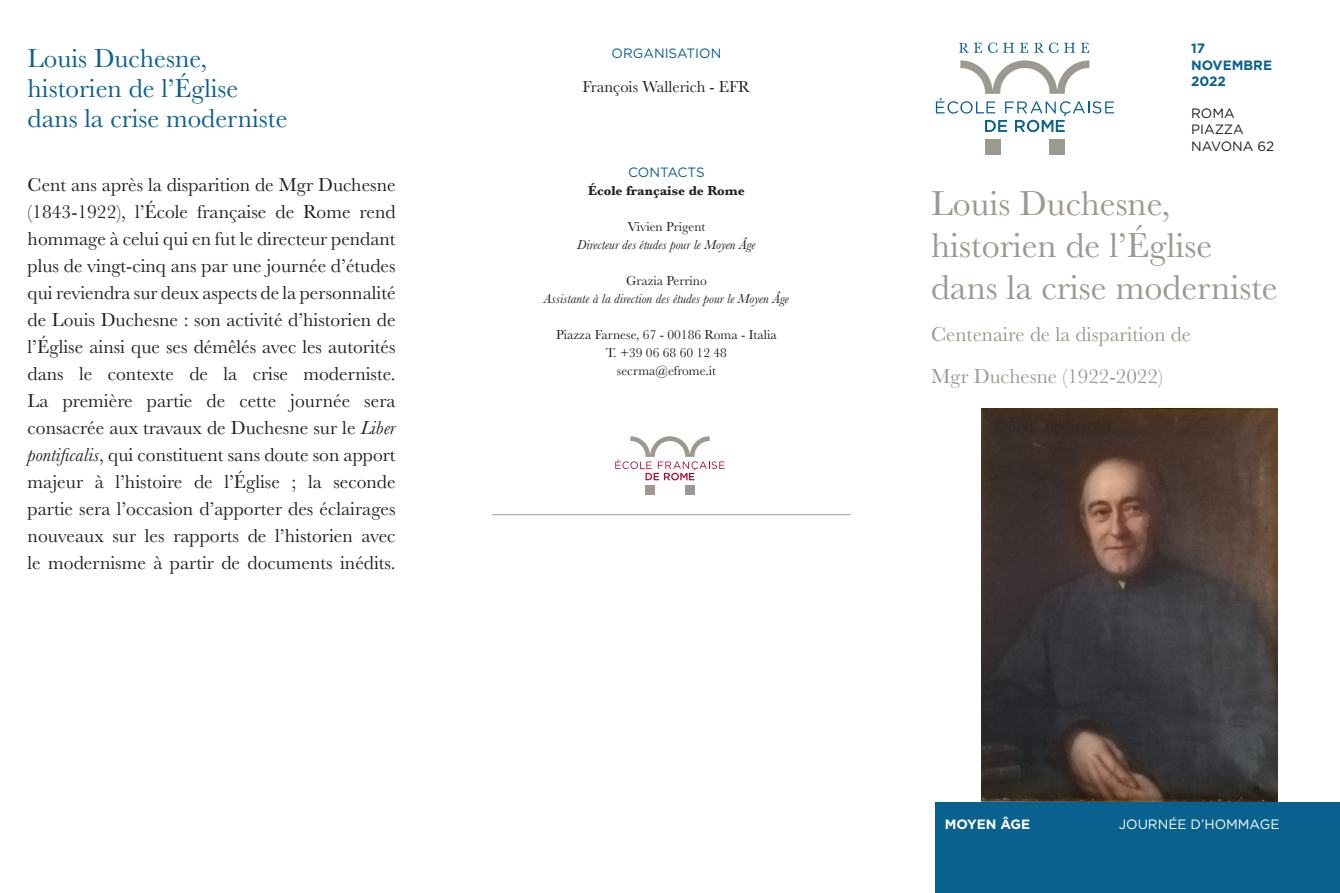
<style>
.page{position:relative;width:1340px;height:893px;background:#fff}
.page>*{position:absolute;margin:0;border:0;box-sizing:border-box;transform-origin:0 0}
.t1{font:36px "Baskerville";color:#9d9890}
.t2{font:27px "Baskerville";color:#096190}
.t3{font:21px "Baskerville";color:#9d9890}
.t4{font:19.5px/27px "Baskerville";color:#231f20;text-align:justify}
.t5{font:16.5px "Baskerville";color:#231f20}
.t6{font:13.5px "Baskerville";color:#231f20}
.t7{font:italic 13.5px "Baskerville";color:#231f20}
.t8{font:13.5px "Gotham";color:#096190}
.t9{font:700 13.5px "Baskerville";color:#231f20}
.t10{font:13.5px "Gotham";color:#231f20}
.t11{font:13.5px "Gotham";color:#fff}
.t12{font:700 13.5px "Gotham";color:#096190}
.t13{font:700 13.5px "Gotham";color:#fff}
.s1{font-style:italic}
</style>
<div class="page">
<img style="left:981px;top:408px;width:296px;height:395px">
<div style="left:935px;top:803px;width:404px;height:90px;background:#096190"></div>
<svg style="left:959px;top:43px;width:38px;height:10px"></svg>
<svg style="left:1003px;top:43px;width:11px;height:10px"></svg>
<svg style="left:1020px;top:43px;width:8px;height:10px"></svg>
<svg style="left:1034px;top:43px;width:24px;height:10px"></svg>
<svg style="left:1064px;top:43px;width:25px;height:10px"></svg>
<div style="left:985px;top:140px;width:15px;height:15px;background:#9d9890"></div>
<div style="left:1049px;top:140px;width:15px;height:15px;background:#9d9890"></div>
<svg style="left:935px;top:60px;width:178px;height:72px"></svg>
<hr style="left:492px;top:514px;width:358px;height:1px;background:#9d9890">
<div style="left:645px;top:485px;width:10px;height:9px;background:#9d9890"></div>
<div style="left:685px;top:485px;width:9px;height:9px;background:#9d9890"></div>
<svg style="left:615px;top:436px;width:109px;height:44px"></svg>
<p class="t2" style="left:28px;top:41px;width:181px">Louis Duchesne,</p>
<p class="t2" style="left:28px;top:71px;width:212px">historien de l’Église</p>
<p class="t2" style="left:28px;top:101px;width:261px">dans la crise moderniste</p>
<p class="t4" style="left:28px;top:171px;width:369px">Cent ans après la disparition de Mgr Duchesne (1843-1922), l’École française de Rome rend hommage à celui qui en fut le directeur pendant plus de vingt-cinq ans par une journée d’études qui reviendra sur deux aspects de la personnalité de Louis Duchesne : son activité d’historien de l’Église ainsi que ses démêlés avec les autorités dans le contexte de la crise moderniste.</p>
<p class="t4" style="left:28px;top:387px;width:369px">La première partie de cette journée sera consacrée aux travaux de Duchesne sur le <span class="s1">Liber pontificalis</span>, qui constituent sans doute son apport majeur à l’histoire de l’Église ; la seconde partie sera l’occasion d’apporter des éclairages nouveaux sur les rapports de l’historien avec le modernisme à partir de documents inédits.</p>
<p class="t8" style="left:611px;top:44px;width:111px">ORGANISATION</p>
<p class="t5" style="left:582px;top:76px;width:169px">François Wallerich - EFR</p>
<p class="t8" style="left:628px;top:164px;width:78px">CONTACTS</p>
<p class="t9" style="left:588px;top:181px;width:158px">École française de Rome</p>
<p class="t6" style="left:627px;top:218px;width:79px">Vivien Prigent</p>
<p class="t7" style="left:577px;top:236px;width:180px">Directeur des études pour le Moyen Âge</p>
<p class="t6" style="left:626px;top:272px;width:82px">Grazia Perrino</p>
<p class="t7" style="left:544px;top:290px;width:247px">Assistante à la direction des études pour le Moyen Âge</p>
<p class="t6" style="left:556px;top:326px;width:222px">Piazza Farnese, 67 - 00186 Roma - Italia</p>
<p class="t6" style="left:606px;top:344px;width:123px">T. +39 06 68 60 12 48</p>
<p class="t6" style="left:617px;top:362px;width:101px">secrma@efrome.it</p>
<p class="t12" style="left:1191px;top:40px;width:16px">17</p>
<p class="t12" style="left:1191px;top:56px;width:82px">NOVEMBRE</p>
<p class="t12" style="left:1191px;top:72px;width:36px">2022</p>
<p class="t10" style="left:1191px;top:105px;width:45px">ROMA</p>
<p class="t10" style="left:1191px;top:121px;width:54px">PIAZZA</p>
<p class="t10" style="left:1191px;top:137px;width:85px">NAVONA 62</p>
<p class="t1" style="left:931px;top:180px;width:241px">Louis Duchesne,</p>
<p class="t1" style="left:931px;top:222px;width:282px">historien de l’Église</p>
<p class="t1" style="left:931px;top:264px;width:348px">dans la crise moderniste</p>
<p class="t3" style="left:931px;top:320px;width:261px">Centenaire de la disparition de</p>
<p class="t3" style="left:931px;top:362px;width:233px">Mgr Duchesne (1922-2022)</p>
<p class="t13" style="left:944px;top:816px;width:87px">MOYEN ÂGE</p>
<p class="t11" style="left:1118px;top:816px;width:162px">JOURNÉE D’HOMMAGE</p>
</div>
